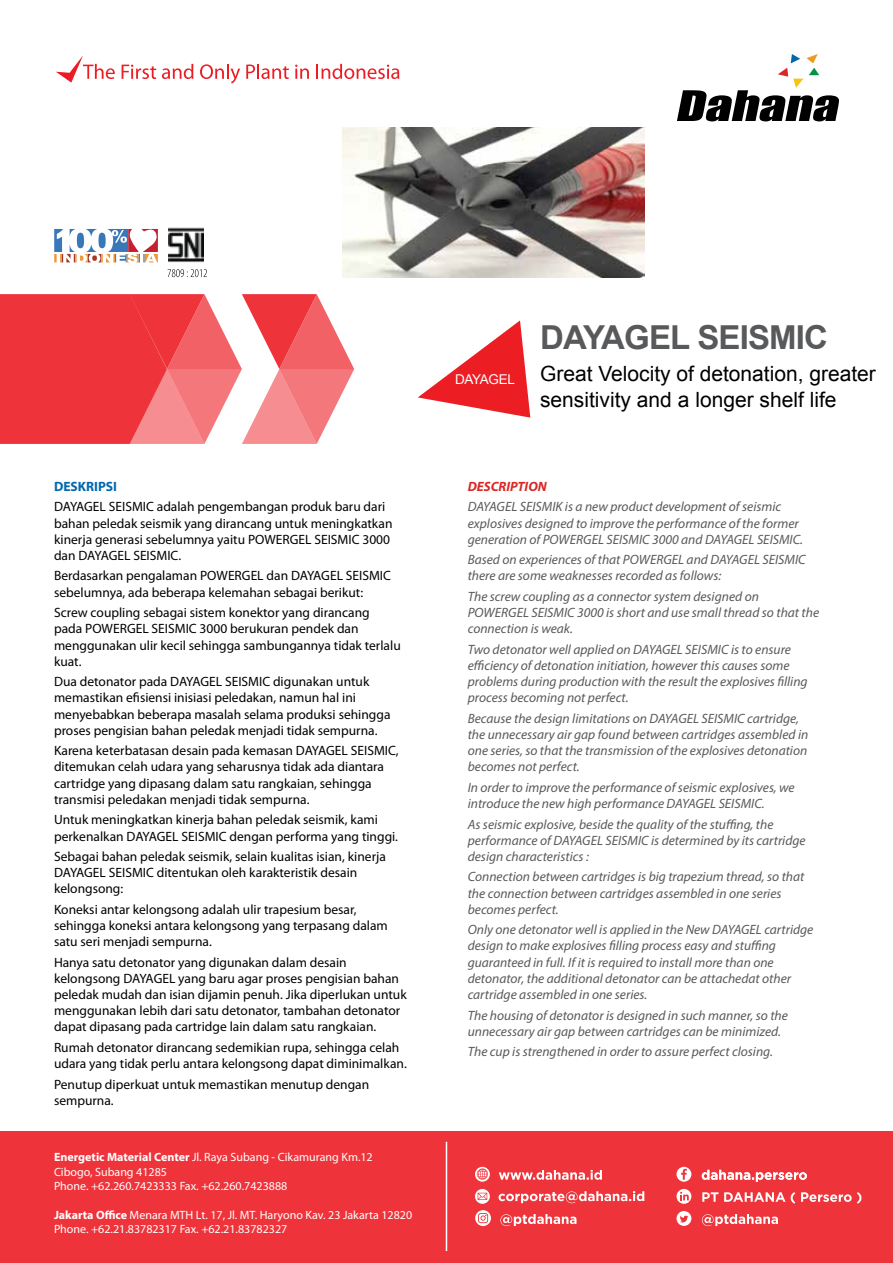
<style>
.page{position:relative;width:893px;height:1263px;background:#fff}
.page>*{position:absolute;margin:0;border:0;box-sizing:border-box;transform-origin:0 0}
.t1{font:700 33px "Arial";letter-spacing:-.025em;color:#58595b}
.t2{font:21px/25.5px "Arial";color:#000}
.t3{font:13.5px/16.2px "Myriad Pro";color:#000}
.t4{font:italic 13.5px/16.2px "Myriad Pro";color:#58595b}
.t5{font:italic 700 13.5px "Myriad Pro";color:#d92827}
.t6{font:700 13.5px "Myriad Pro";color:#0168ad}
.t7{font:13.5px "Arial";letter-spacing:-.025em;color:#fff}
.t8{font:12px/14.4px "Myriad Pro";color:#fff}
.s1{font-weight:700}
</style>
<div class="page">
<svg style="left:418px;top:320px;width:112px;height:98px"></svg>
<svg style="left:0;top:294px;width:354px;height:150px"></svg>
<img style="left:342px;top:127px;width:302px;height:150px">
<div style="left:0;top:1131px;width:893px;height:132px;background:#ee343a"></div>
<hr style="left:446px;top:1142px;width:1px;height:109px;background:#fff">
<div style="left:676px;top:1211px;width:15px;height:15px;background:#fff;border-radius:50%"></div>
<svg style="left:680px;top:1215px;width:8px;height:7px"></svg>
<svg style="left:676px;top:1167px;width:15px;height:15px"></svg>
<svg style="left:681px;top:1169px;width:6px;height:11px"></svg>
<svg style="left:676px;top:1189px;width:15px;height:15px"></svg>
<svg style="left:680px;top:1192px;width:9px;height:8px"></svg>
<svg style="left:702px;top:1170px;width:105px;height:12px"></svg>
<svg style="left:702px;top:1192px;width:159px;height:12px"></svg>
<svg style="left:702px;top:1214px;width:76px;height:12px"></svg>
<svg style="left:500px;top:1214px;width:76px;height:12px"></svg>
<svg style="left:475px;top:1167px;width:15px;height:15px"></svg>
<svg style="left:477px;top:1168px;width:11px;height:12px"></svg>
<svg style="left:475px;top:1189px;width:15px;height:15px"></svg>
<svg style="left:478px;top:1193px;width:9px;height:7px"></svg>
<svg style="left:499px;top:1170px;width:103px;height:10px"></svg>
<svg style="left:633px;top:1191px;width:11px;height:10px"></svg>
<svg style="left:499px;top:1191px;width:120px;height:12px"></svg>
<svg style="left:475px;top:1210px;width:16px;height:16px"></svg>
<svg style="left:478px;top:1213px;width:10px;height:10px"></svg>
<svg style="left:122px;top:65px;width:34px;height:14px"></svg>
<svg style="left:162px;top:64px;width:31px;height:15px"></svg>
<svg style="left:200px;top:64px;width:40px;height:19px"></svg>
<svg style="left:246px;top:64px;width:43px;height:15px"></svg>
<svg style="left:295px;top:65px;width:14px;height:14px"></svg>
<svg style="left:316px;top:64px;width:83px;height:15px"></svg>
<svg style="left:56px;top:55px;width:59px;height:28px"></svg>
<svg style="left:168px;top:269px;width:39px;height:8px"></svg>
<svg style="left:54px;top:229px;width:104px;height:33px"></svg>
<img style="left:169px;top:227px;width:35px;height:35px">
<svg style="left:677px;top:54px;width:162px;height:67px"></svg>
<p class="t6" style="left:54px;top:478px;width:65px">DESKRIPSI</p>
<p class="t3" style="left:54px;top:498px;width:340px">DAYAGEL SEISMIC adalah pengembangan produk baru dari bahan peledak seismik yang dirancang untuk meningkatkan kinerja generasi sebelumnya yaitu POWERGEL SEISMIC 3000 dan DAYAGEL SEISMIC.</p>
<p class="t3" style="left:54px;top:568px;width:338px">Berdasarkan pengalaman POWERGEL dan DAYAGEL SEISMIC sebelumnya, ada beberapa kelemahan sebagai berikut:</p>
<p class="t3" style="left:54px;top:604px;width:348px">Screw coupling sebagai sistem konektor yang dirancang pada POWERGEL SEISMIC 3000 berukuran pendek dan menggunakan ulir kecil sehingga sambungannya tidak terlalu kuat.</p>
<p class="t3" style="left:54px;top:673px;width:338px">Dua detonator pada DAYAGEL SEISMIC digunakan untuk memastikan efisiensi inisiasi peledakan, namun hal ini menyebabkan beberapa masalah selama produksi sehingga proses pengisian bahan peledak menjadi tidak sempurna.</p>
<p class="t3" style="left:54px;top:742px;width:346px">Karena keterbatasan desain pada kemasan DAYAGEL SEISMIC, ditemukan celah udara yang seharusnya tidak ada diantara cartridge yang dipasang dalam satu rangkaian, sehingga transmisi peledakan menjadi tidak sempurna.</p>
<p class="t3" style="left:54px;top:811px;width:346px">Untuk meningkatkan kinerja bahan peledak seismik, kami perkenalkan DAYAGEL SEISMIC dengan performa yang tinggi.</p>
<p class="t3" style="left:54px;top:848px;width:333px">Sebagai bahan peledak seismik, selain kualitas isian, kinerja<br>DAYAGEL SEISMIC ditentukan oleh karakteristik desain kelongsong:</p>
<p class="t3" style="left:54px;top:901px;width:335px">Koneksi antar kelongsong adalah ulir trapesium besar, sehingga koneksi antara kelongsong yang terpasang dalam satu seri menjadi sempurna.</p>
<p class="t3" style="left:54px;top:954px;width:354px">Hanya satu detonator yang digunakan dalam desain kelongsong DAYAGEL yang baru agar proses pengisian bahan peledak mudah dan isian dijamin penuh. Jika diperlukan untuk menggunakan lebih dari satu detonator, tambahan detonator dapat dipasang pada cartridge lain dalam satu rangkaian.</p>
<p class="t3" style="left:54px;top:1039px;width:354px">Rumah detonator dirancang sedemikian rupa, sehingga celah udara yang tidak perlu antara kelongsong dapat diminimalkan.</p>
<p class="t3" style="left:54px;top:1076px;width:317px">Penutup diperkuat untuk memastikan menutup dengan sempurna.</p>
<p class="t8" style="left:54px;top:1150px;width:320px"><span class="s1">Energetic Material Center</span> Jl. Raya Subang - Cikamurang Km.12<br>Cibogo, Subang 41285<br>Phone. +62.260.7423333 Fax. +62.260.7423888</p>
<p class="t8" style="left:54px;top:1207px;width:360px"><span class="s1">Jakarta Office</span> Menara MTH Lt. 17, Jl. MT. Haryono Kav. 23 Jakarta 12820<br>Phone. +62.21.83782317 Fax. +62.21.83782327</p>
<p class="t7" style="left:455px;top:371px;width:61px">DAYAGEL</p>
<h1 class="t1" style="left:540px;top:315px;width:290px">DAYAGEL SEISMIC</h1>
<h2 class="t2" style="left:540px;top:361px;width:337px">Great Velocity of detonation, greater sensitivity and a longer shelf life</h2>
<p class="t5" style="left:468px;top:478px;width:81px">DESCRIPTION</p>
<p class="t4" style="left:468px;top:498px;width:337px">DAYAGEL SEISMIK is a new product development of seismic explosives designed to improve the performance of the former generation of POWERGEL SEISMIC 3000 and DAYAGEL SEISMIC.</p>
<p class="t4" style="left:468px;top:551px;width:339px">Based on experiences of that POWERGEL and DAYAGEL SEISMIC there are some weaknesses recorded as follows:</p>
<p class="t4" style="left:468px;top:588px;width:353px">The screw coupling as a connector system designed on<br>POWERGEL SEISMIC 3000 is short and use small thread so that the connection is weak.</p>
<p class="t4" style="left:468px;top:641px;width:341px">Two detonator well applied on DAYAGEL SEISMIC is to ensure efficiency of detonation initiation, however this causes some problems during production with the result the explosives filling process becoming not perfect.</p>
<p class="t4" style="left:468px;top:710px;width:342px">Because the design limitations on DAYAGEL SEISMIC cartridge, the unnecessary air gap found between cartridges assembled in one series, so that the transmission of the explosives detonation becomes not perfect.</p>
<p class="t4" style="left:468px;top:779px;width:328px">In order to improve the performance of seismic explosives, we introduce the new high performance DAYAGEL SEISMIC.</p>
<p class="t4" style="left:468px;top:816px;width:339px">As seismic explosive, beside the quality of the stuffing, the performance of DAYAGEL SEISMIC is determined by its cartridge design characteristics :</p>
<p class="t4" style="left:468px;top:868px;width:338px">Connection between cartridges is big trapezium thread, so that the connection between cartridges assembled in one series becomes perfect.</p>
<p class="t4" style="left:468px;top:921px;width:347px">Only one detonator well is applied in the New DAYAGEL cartridge design to make explosives filling process easy and stuffing guaranteed in full. If it is required to install more than one detonator, the additional detonator can be attachedat other cartridge assembled in one series.</p>
<p class="t4" style="left:468px;top:1007px;width:322px">The housing of detonator is designed in such manner, so the unnecessary air gap between cartridges can be minimized.</p>
<p class="t4" style="left:468px;top:1043px;width:307px">The cup is strengthened in order to assure perfect closing.</p>
</div>
